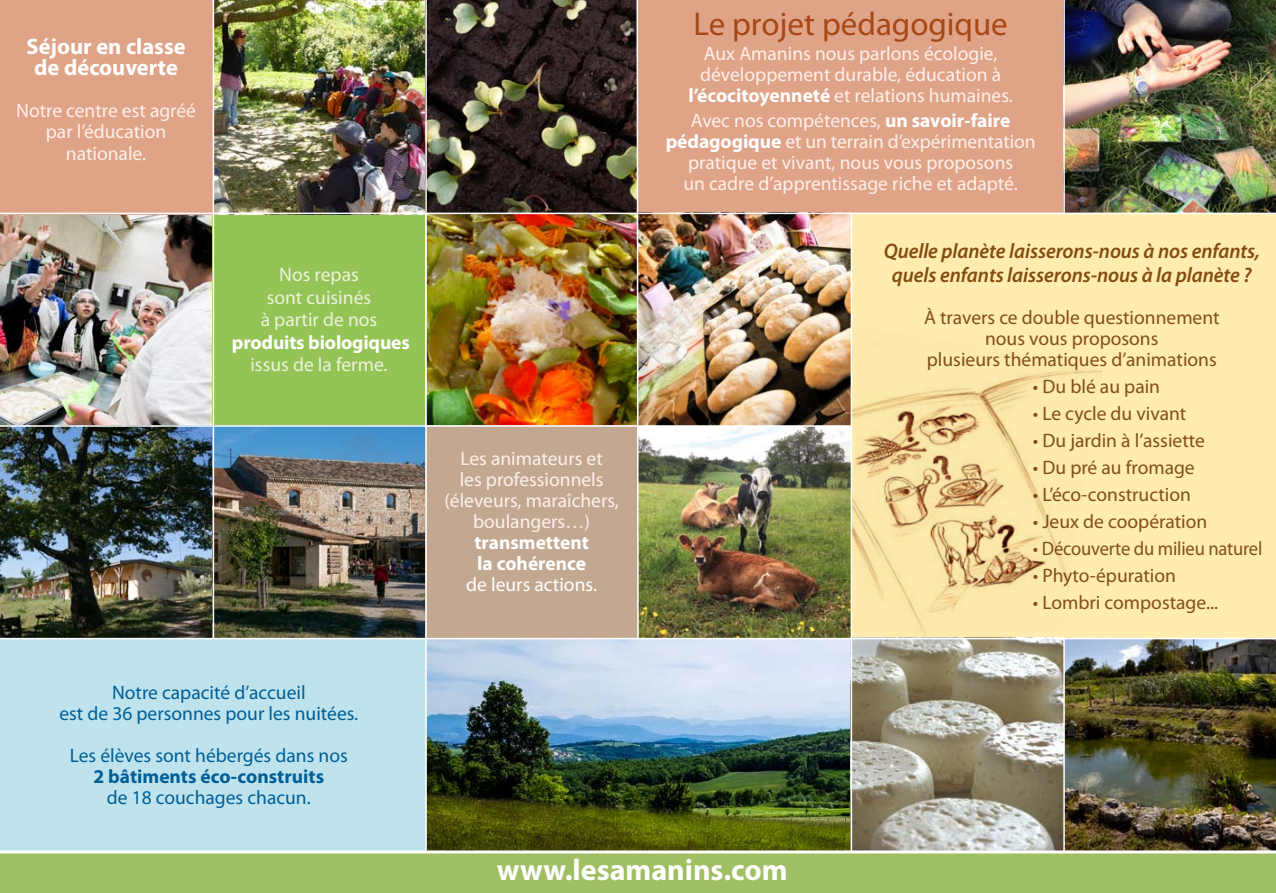
<style>
.page{position:relative;width:1276px;height:893px;background:#fff}
.page>*{position:absolute;margin:0;border:0;box-sizing:border-box;transform-origin:0 0}
.t1{font:33px "Myriad Pro";color:#a84816}
.t2{font:700 30px "Myriad Pro";color:#fff}
.t3{font:700 22.5px/21px "Myriad Pro";color:#fff;text-align:center}
.t4{font:italic 600 21px/24px "Myriad Pro";letter-spacing:-.005em;color:#834c11;text-align:center}
.t5{font:19.5px/21px "Myriad Pro";color:#fef0ea;text-align:center}
.t6{font:19.5px/21px "Myriad Pro";color:#834e21;text-align:center}
.t7{font:19.5px/21px "Myriad Pro";color:#005f97;text-align:center}
.t8{font:19.5px/22.5px "Myriad Pro";color:#ecf3da;text-align:center}
.t9{font:700 19.5px/21px "Myriad Pro";letter-spacing:-.01em;color:#fff}
.t10{font:700 19.5px "Myriad Pro";color:#005f97}
.t11{font:19.5px "Myriad Pro";color:#fff}
.s1{font-weight:700;color:#fff}
</style>
<div class="page">
<img style="left:0;top:214px;width:213px;height:423px">
<img style="left:214px;top:427px;width:211px;height:211px">
<div style="left:850px;top:213px;width:426px;height:425px;background:#ffecae"></div>
<img style="left:427px;top:639px;width:423px;height:211px">
<img style="left:852px;top:639px;width:424px;height:211px">
<div style="left:638px;top:0;width:425px;height:213px;background:#dfa388"></div>
<div style="left:0;top:638px;width:425px;height:212px;background:#bee3ed"></div>
<div style="left:425px;top:425px;width:213px;height:213px;background:#c2a891"></div>
<div style="left:213px;top:213px;width:212px;height:212px;background:#94c356"></div>
<div style="left:0;top:0;width:212px;height:214px;background:#dfa388"></div>
<img style="left:214px;top:0;width:422px;height:213px">
<img style="left:427px;top:214px;width:209px;height:210px">
<div style="left:0;top:853px;width:1276px;height:40px;background:#a0bf63"></div>
<svg style="left:792px;top:322px;width:341px;height:350px"></svg>
<img style="left:1064px;top:0;width:212px;height:213px">
<img style="left:639px;top:214px;width:211px;height:424px">
<hr style="left:0;top:213px;width:1276px;height:1px;background:#fff">
<hr style="left:0;top:425px;width:850px;height:2px;background:#fff">
<hr style="left:0;top:638px;width:1276px;height:1px;background:#fff">
<hr style="left:213px;top:0;width:1px;height:638px;background:#fff">
<hr style="left:425px;top:0;width:2px;height:850px;background:#fff">
<hr style="left:850px;top:213px;width:2px;height:639px;background:#fff">
<hr style="left:1063px;top:639px;width:1px;height:213px;background:#fff">
<svg style="left:636px;top:0;width:3px;height:638px"></svg>
<p class="t3" style="left:26px;top:36px;width:161px">Séjour en classe de découverte</p>
<p class="t5" style="left:16px;top:100px;width:181px">Notre centre est agréé par l’éducation nationale.</p>
<p class="t8" style="left:261px;top:263px;width:118px">Nos repas sont cuisinés à partir de nos</p>
<p class="t9" style="left:232px;top:331px;width:179px">produits biologiques</p>
<p class="t8" style="left:250px;top:353px;width:139px">issus de la ferme.</p>
<p class="t7" style="left:59px;top:682px;width:300px">Notre capacité d’accueil<br>est de 36 personnes pour les nuitées.</p>
<p class="t7" style="left:70px;top:745px;width:279px">Les élèves sont hébergés dans nos</p>
<p class="t10" style="left:93px;top:764px;width:232px">2 bâtiments éco-construits</p>
<p class="t7" style="left:107px;top:787px;width:205px">de 18 couchages chacun.</p>
<p class="t5" style="left:444px;top:448px;width:176px">Les animateurs et<br>les professionnels (éleveurs, maraîchers, boulangers…)</p>
<p class="t9" style="left:474px;top:532px;width:116px">transmettent la cohérence</p>
<p class="t11" style="left:466px;top:573px;width:132px">de leurs actions.</p>
<h1 class="t1" style="left:693px;top:3px;width:316px">Le projet pédagogique</h1>
<p class="t5" style="left:688px;top:43px;width:326px">Aux Amanins nous parlons écologie, développement durable, éducation à <span class="s1">l’écocitoyenneté</span> et relations humaines.</p>
<p class="t5" style="left:665px;top:110px;width:371px">Avec nos compétences, <span class="s1">un savoir-faire pédagogique</span> et un terrain d’expérimentation pratique et vivant, nous vous proposons<br>un cadre d’apprentissage riche et adapté.</p>
<p class="t4" style="left:883px;top:238px;width:378px">Quelle planète laisserons-nous à nos enfants, quels enfants laisserons-nous à la planète ?</p>
<p class="t6" style="left:924px;top:306px;width:297px">À travers ce double questionnement nous vous proposons<br>plusieurs thématiques d’animations</p>
<p class="t6" style="left:1032px;top:375px;width:129px">• Du blé au pain</p>
<p class="t6" style="left:1032px;top:402px;width:155px">• Le cycle du vivant</p>
<p class="t6" style="left:1032px;top:429px;width:174px">• Du jardin à l’assiette</p>
<p class="t6" style="left:1032px;top:456px;width:163px">• Du pré au fromage</p>
<p class="t6" style="left:1032px;top:483px;width:160px">• L’éco-construction</p>
<p class="t6" style="left:1032px;top:510px;width:176px">• Jeux de coopération</p>
<p class="t6" style="left:1032px;top:537px;width:231px">• Découverte du milieu naturel</p>
<p class="t6" style="left:1032px;top:564px;width:145px">• Phyto-épuration</p>
<p class="t6" style="left:1032px;top:591px;width:187px">• Lombri compostage...</p>
<h2 class="t2" style="left:497px;top:850px;width:292px">www.lesamanins.com</h2>
</div>
